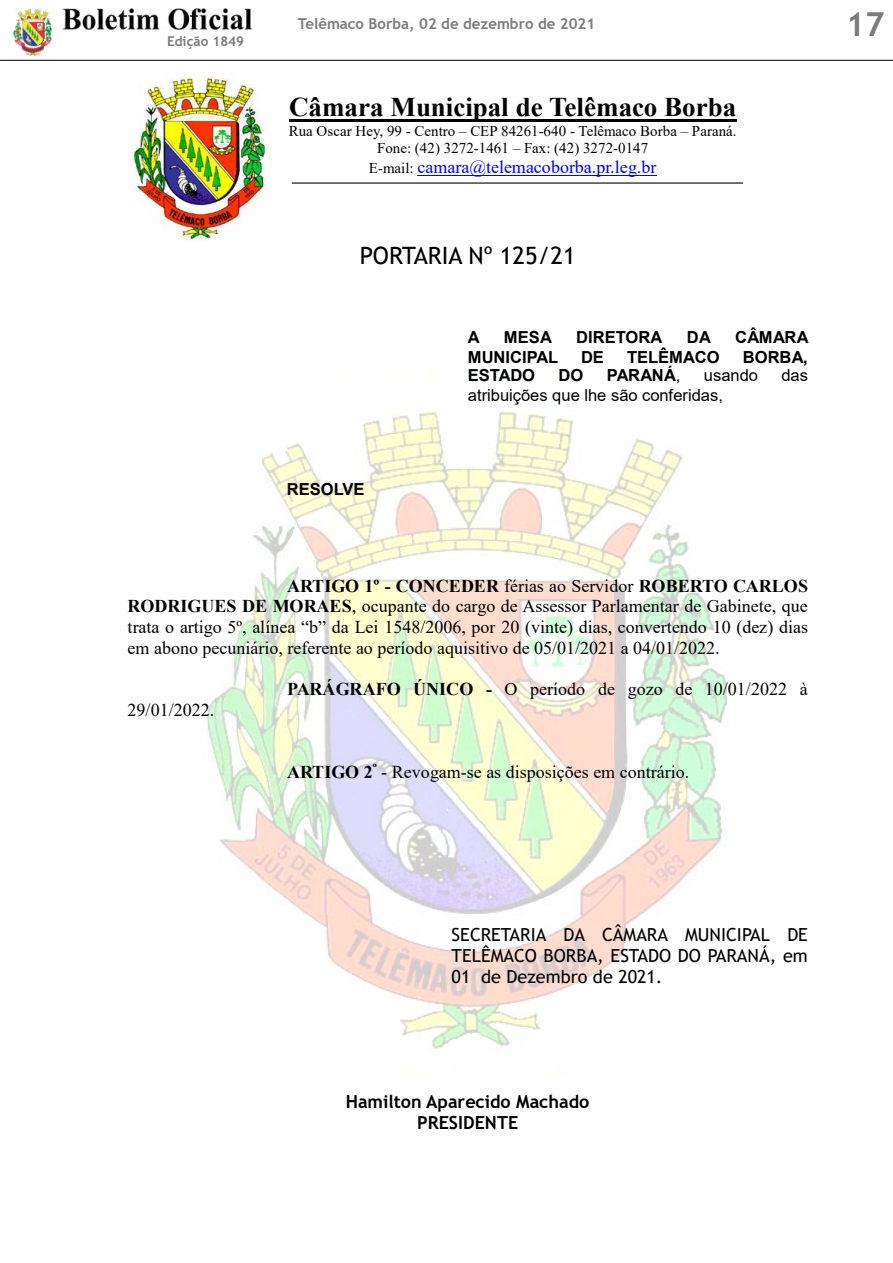
<style>
.page{position:relative;width:893px;height:1263px;background:#fff}
.page>*{position:absolute;margin:0;border:0;box-sizing:border-box;transform-origin:0 0}
.t1{font:700 33px "Trebuchet MS";color:#7c7b7b}
.t2{font:700 27px "Times New Roman";color:#000}
.t3{font:24px "Trebuchet MS";color:#000}
.t4{font:18px/20.7px "Times New Roman";color:#000;text-align:justify}
.t5{font:18px/20.9px "Trebuchet MS";color:#000;text-align:justify}
.t6{font:18px "Times New Roman";color:#00f}
.t7{font:700 18px/20.9px "Trebuchet MS";color:#000;text-align:center}
.t8{font:700 16.5px "Arial";letter-spacing:-.005em;color:#000}
.t9{font:16.5px "Arial";color:#000}
.t10{font:15px/17.1px "Times New Roman";color:#000;text-align:center}
.t11{font:700 15px "Trebuchet MS";color:#7c7b7b}
.t12{font:700 13.5px "Trebuchet MS";color:#7c7b7b}
.s1{font-size:15px;color:#000}
.s2{font-weight:400}
.s3{font-weight:700}
</style>
<div class="page">
<img style="left:13px;top:9px;width:39px;height:47px">
<img style="left:62px;top:8px;width:191px;height:21px">
<hr style="left:0;top:60px;width:893px;height:1px;background:#000">
<hr style="left:289px;top:119px;width:447px;height:2px;background:#000">
<hr style="left:417px;top:175px;width:239px;height:1px;background:#00f">
<hr style="left:292px;top:182px;width:451px;height:2px;background:#000">
<img style="left:206px;top:411px;width:521px;height:638px">
<img style="left:133px;top:72px;width:136px;height:168px">
<p class="t12" style="left:167px;top:33px;width:79px">Edição 1849</p>
<p class="t11" style="left:298px;top:14px;width:299px">Telêmaco Borba, 02 de dezembro de 2021</p>
<h1 class="t1" style="left:846px;top:3px;width:40px">17</h1>
<h2 class="t2" style="left:289px;top:87px;width:449px">Câmara Municipal de Telêmaco Borba</h2>
<p class="t10" style="left:289px;top:122px;width:449px">Rua Oscar Hey, 99 - Centro – CEP 84261-640 - Telêmaco Borba – Paraná.<br>Fone: (42) 3272-1461 – Fax: (42) 3272-0147</p>
<p class="t6" style="left:369px;top:154px;width:289px"><span class="s1">E-mail:</span> camara@telemacoborba.pr.leg.br</p>
<h3 class="t3" style="left:360px;top:240px;width:217px">PORTARIA Nº 125/21</h3>
<p class="t8" style="left:287px;top:478px;width:79px">RESOLVE</p>
<p class="t8" style="left:468px;top:326px;width:13px">A</p>
<p class="t8" style="left:504px;top:326px;width:50px">MESA</p>
<p class="t8" style="left:576px;top:326px;width:88px">DIRETORA</p>
<p class="t8" style="left:687px;top:326px;width:26px">DA</p>
<p class="t8" style="left:735px;top:326px;width:75px">CÂMARA</p>
<p class="t8" style="left:468px;top:345px;width:92px">MUNICIPAL</p>
<p class="t8" style="left:581px;top:345px;width:24px">DE</p>
<p class="t8" style="left:627px;top:345px;width:94px">TELÊMACO</p>
<p class="t8" style="left:743px;top:345px;width:66px">BORBA,</p>
<p class="t8" style="left:468px;top:364px;width:69px">ESTADO</p>
<p class="t8" style="left:559px;top:364px;width:26px">DO</p>
<p class="t8" style="left:607px;top:364px;width:75px">PARANÁ<span class="s2">,</span></p>
<p class="t9" style="left:704px;top:364px;width:56px">usando</p>
<p class="t9" style="left:781px;top:364px;width:28px">das</p>
<p class="t9" style="left:468px;top:383px;width:257px">atribuições que lhe são conferidas,</p>
<p class="t4" style="left:128px;top:575px;width:682px;text-indent:159px"><span class="s3">ARTIGO 1º - CONCEDER</span> férias ao Servidor <span class="s3">ROBERTO CARLOS RODRIGUES DE MORAES</span>, ocupante do cargo de Assessor Parlamentar de Gabinete, que trata o artigo 5º, alínea “b” da Lei 1548/2006, por 20 (vinte) dias, convertendo 10 (dez) dias em abono pecuniário, referente ao período aquisitivo de 05/01/2021 a 04/01/2022.</p>
<p class="t4" style="left:287px;top:678px;width:522px"><span class="s3">PARÁGRAFO ÚNICO -</span> O período de gozo de 10/01/2022 à</p>
<p class="t4" style="left:128px;top:699px;width:88px">29/01/2022.</p>
<p class="t4" style="left:287px;top:761px;width:404px"><span class="s3">ARTIGO 2</span><sup>º</sup> - Revogam-se as disposições em contrário.</p>
<p class="t5" style="left:452px;top:924px;width:358px">SECRETARIA DA CÂMARA MUNICIPAL DE TELÊMACO BORBA, ESTADO DO PARANÁ, em 01 de Dezembro de 2021.</p>
<p class="t7" style="left:346px;top:1091px;width:245px">Hamilton Aparecido Machado<br>PRESIDENTE</p>
</div>
